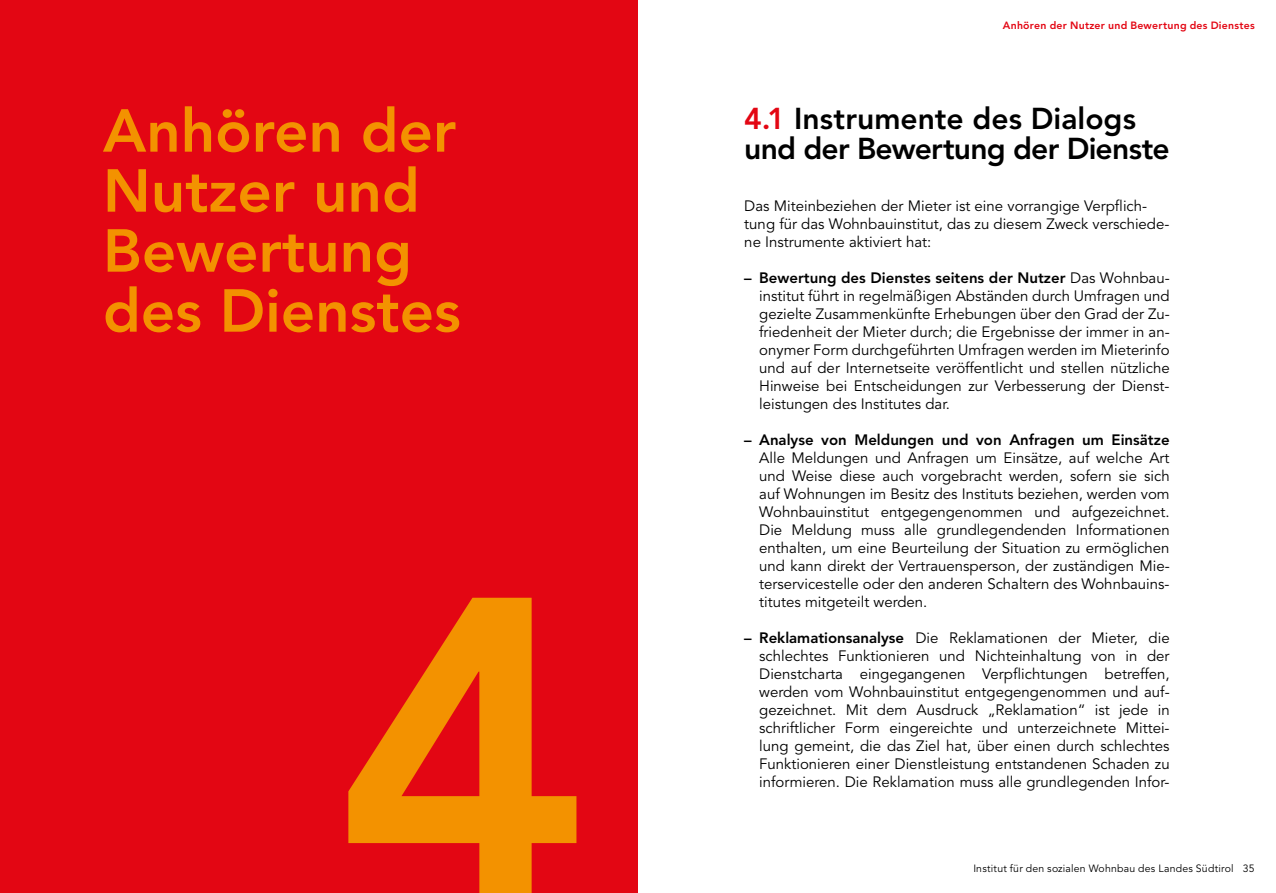
<style>
.page{position:relative;width:1276px;height:893px;background:#fff}
.page>*{position:absolute;margin:0;border:0;box-sizing:border-box;transform-origin:0 0}
.t1{font:800 435px "Avenir LT Std";color:#f39200}
.t2{font:800 60px/60px "Avenir LT Std";color:#f39200}
.t3{font:800 30px/30px "Avenir LT Std";letter-spacing:-.01em;color:#000}
.t4{font:15px/18px "Avenir LT Std";color:#000;text-align:justify}
.t5{font:800 15px "Avenir LT Std";color:#000}
.t6{font:10.5px "Avenir LT Std";letter-spacing:.02em;color:#000}
.t7{font:800 10.5px "Avenir LT Std";letter-spacing:.025em;color:#e30613}
.s1{color:#e30613}
.s2{font-weight:800}
</style>
<div class="page">
<div style="left:0;top:0;width:638px;height:893px;background:#e30613"></div>
<p class="t7" style="left:1003px;top:19px;width:253px">Anhören der Nutzer und Bewertung des Dienstes</p>
<h2 class="t2" style="left:103px;top:101px;width:359px">Anhören der<br>Nutzer und<br>Bewertung des Dienstes</h2>
<h3 class="t3" style="left:744px;top:104px;width:427px"><span class="s1">4.1</span> Instrumente des Dialogs und der Bewertung der Dienste</h3>
<p class="t4" style="left:744px;top:197px;width:427px;text-align:left">Das Miteinbeziehen der Mieter ist eine vorrangige Verpflich&shy;tung für das Wohnbauinstitut, das zu diesem Zweck verschiede&shy;ne Instrumente aktiviert hat:</p>
<p class="t4" style="left:759px;top:269px;width:412px;text-indent:-15px"><span class="s2">– Bewertung des Dienstes seitens der Nutzer</span> Das Wohnbau&shy;institut führt in regelmäßigen Abständen durch Umfragen und gezielte Zusammenkünfte Erhebungen über den Grad der Zu&shy;friedenheit der Mieter durch; die Ergebnisse der immer in an&shy;onymer Form durchgeführten Umfragen werden im Mieterinfo und auf der Internetseite veröffentlicht und stellen nützliche Hinweise bei Entscheidungen zur Verbesserung der Dienst&shy;leistungen des Institutes dar.</p>
<p class="t5" style="left:744px;top:431px;width:427px">– Analyse von Meldungen und von Anfragen um Einsätze</p>
<p class="t4" style="left:759px;top:449px;width:412px">Alle Meldungen und Anfragen um Einsätze, auf welche Art und Weise diese auch vorgebracht werden, sofern sie sich auf Wohnungen im Besitz des Instituts beziehen, werden vom Wohnbauinstitut entgegengenommen und aufgezeichnet.<br>Die Meldung muss alle grundlegendenden Informationen enthalten, um eine Beurteilung der Situation zu ermöglichen und kann direkt der Vertrauensperson, der zuständigen Mie&shy;terservicestelle oder den anderen Schaltern des Wohnbauins&shy;titutes mitgeteilt werden.</p>
<p class="t4" style="left:759px;top:629px;width:412px;text-indent:-15px"><span class="s2">– Reklamationsanalyse</span> Die Reklamationen der Mieter, die schlechtes Funktionieren und Nichteinhaltung von in der Dienstcharta eingegangenen Verpflichtungen betreffen, werden vom Wohnbauinstitut entgegengenommen und auf&shy;gezeichnet. Mit dem Ausdruck „Reklamation“ ist jede in schriftlicher Form eingereichte und unterzeichnete Mittei&shy;lung gemeint, die das Ziel hat, über einen durch schlechtes Funktionieren einer Dienstleistung entstandenen Schaden zu</p>
<h1 class="t1" style="left:334px;top:497px;width:259px">4</h1>
<p class="t4" style="left:759px;top:773px;width:412px">informieren. Die Reklamation muss alle grundlegenden Infor-</p>
<p class="t6" style="left:973px;top:862px;width:283px">Institut für den sozialen Wohnbau des Landes Südtirol 35</p>
</div>
